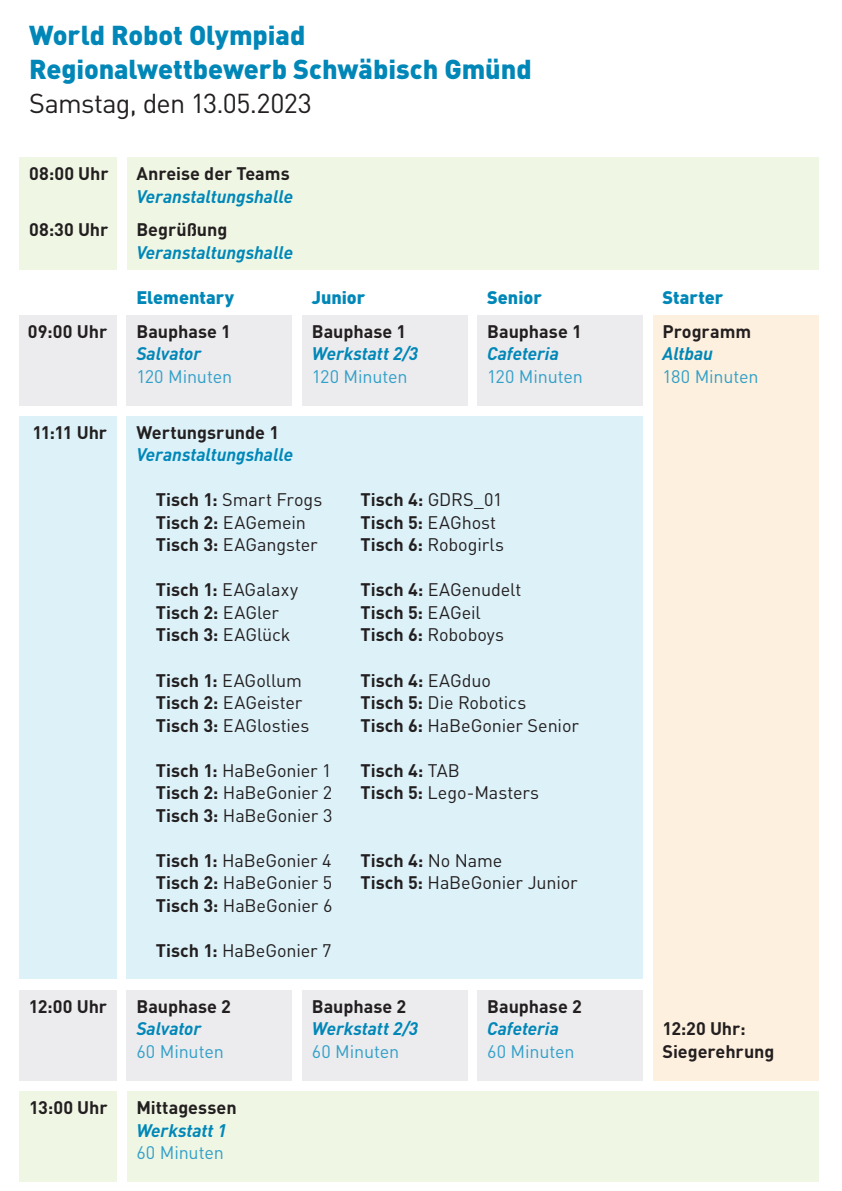
<style>
.page{position:relative;width:842px;height:1191px;background:#fff}
.page>*{position:absolute;margin:0;border:0;box-sizing:border-box;transform-origin:0 0}
.t1{font:900 27px "DIN Pro";color:#0087b8}
.t2{font:27px "DIN Pro";letter-spacing:-.02em;color:#231f20}
.t3{font:18px "DIN Pro";letter-spacing:-.005em;color:#231f20}
.t4{font:700 18px "DIN Pro";color:#231f20}
.t5{font:italic 700 18px "DIN Pro";letter-spacing:-.005em;color:#0087b8}
.t6{font:18px "DIN Pro";letter-spacing:-.01em;color:#32a0c8}
.t7{font:900 18px "DIN Pro";color:#0087b8}
.s1{font-weight:700}
.s2{font-weight:400}
</style>
<div class="page">
<div style="left:19px;top:157px;width:98px;height:113px;background:#eff6e4"></div>
<div style="left:19px;top:315px;width:98px;height:90px;background:#ececee"></div>
<div style="left:19px;top:990px;width:98px;height:90px;background:#ececee"></div>
<div style="left:19px;top:416px;width:98px;height:563px;background:#dcf1f8"></div>
<div style="left:127px;top:315px;width:165px;height:90px;background:#ececee"></div>
<div style="left:127px;top:990px;width:165px;height:90px;background:#ececee"></div>
<div style="left:127px;top:416px;width:516px;height:563px;background:#dcf1f8"></div>
<div style="left:302px;top:315px;width:166px;height:90px;background:#ececee"></div>
<div style="left:302px;top:990px;width:166px;height:90px;background:#ececee"></div>
<div style="left:477px;top:315px;width:166px;height:90px;background:#ececee"></div>
<div style="left:477px;top:990px;width:166px;height:90px;background:#ececee"></div>
<div style="left:653px;top:315px;width:165px;height:765px;background:#fef0de"></div>
<div style="left:127px;top:157px;width:691px;height:113px;background:#eff6e4"></div>
<div style="left:19px;top:1091px;width:98px;height:90px;background:#eff6e4"></div>
<div style="left:127px;top:1091px;width:691px;height:90px;background:#eff6e4"></div>
<p class="t1" style="left:29px;top:12px;width:278px">World Robot Olympiad</p>
<p class="t1" style="left:29px;top:46px;width:504px">Regionalwettbewerb Schwäbisch Gmünd</p>
<p class="t2" style="left:29px;top:82px;width:284px">Samstag, den 13.05.2023</p>
<p class="t4" style="left:29px;top:158px;width:81px">08:00 Uhr</p>
<p class="t4" style="left:136px;top:158px;width:155px">Anreise der Teams</p>
<p class="t5" style="left:136px;top:181px;width:158px">Veranstaltungshalle</p>
<p class="t4" style="left:29px;top:215px;width:81px">08:30 Uhr</p>
<p class="t4" style="left:136px;top:215px;width:93px">Begrüßung</p>
<p class="t5" style="left:136px;top:237px;width:158px">Veranstaltungshalle</p>
<p class="t7" style="left:136px;top:282px;width:99px">Elementary</p>
<p class="t7" style="left:312px;top:282px;width:55px">Junior</p>
<p class="t7" style="left:487px;top:282px;width:56px">Senior</p>
<p class="t7" style="left:663px;top:282px;width:62px">Starter</p>
<p class="t4" style="left:28px;top:316px;width:81px">09:00 Uhr</p>
<p class="t4" style="left:136px;top:316px;width:96px">Bauphase 1</p>
<p class="t5" style="left:136px;top:339px;width:66px">Salvator</p>
<p class="t6" style="left:136px;top:362px;width:97px">120 Minuten</p>
<p class="t4" style="left:312px;top:316px;width:96px">Bauphase 1</p>
<p class="t5" style="left:312px;top:339px;width:108px">Werkstatt 2/3</p>
<p class="t6" style="left:312px;top:362px;width:97px">120 Minuten</p>
<p class="t4" style="left:487px;top:316px;width:96px">Bauphase 1</p>
<p class="t5" style="left:487px;top:339px;width:73px">Cafeteria</p>
<p class="t6" style="left:487px;top:362px;width:97px">120 Minuten</p>
<p class="t4" style="left:663px;top:316px;width:90px">Programm</p>
<p class="t5" style="left:663px;top:339px;width:52px">Altbau</p>
<p class="t6" style="left:663px;top:362px;width:98px">180 Minuten</p>
<p class="t4" style="left:33px;top:417px;width:76px">11:11 Uhr</p>
<p class="t4" style="left:136px;top:417px;width:144px">Wertungsrunde 1</p>
<p class="t5" style="left:136px;top:440px;width:158px">Veranstaltungshalle</p>
<p class="t3" style="left:156px;top:486px;width:168px"><span class="s1">Tisch 1:</span> Smart Frogs</p>
<p class="t3" style="left:156px;top:508px;width:152px"><span class="s1">Tisch 2:</span> EAGemein</p>
<p class="t3" style="left:156px;top:531px;width:163px"><span class="s1">Tisch 3:</span> EAGangster</p>
<p class="t4" style="left:360px;top:485px;width:144px">Tisch 4: <span class="s2">GDRS_01</span></p>
<p class="t4" style="left:360px;top:507px;width:137px">Tisch 5: <span class="s2">EAGhost</span></p>
<p class="t3" style="left:360px;top:531px;width:145px"><span class="s1">Tisch 6:</span> Robogirls</p>
<p class="t3" style="left:156px;top:576px;width:144px"><span class="s1">Tisch 1:</span> EAGalaxy</p>
<p class="t4" style="left:156px;top:597px;width:125px">Tisch 2: <span class="s2">EAGler</span></p>
<p class="t4" style="left:156px;top:620px;width:136px">Tisch 3: <span class="s2">EAGlück</span></p>
<p class="t3" style="left:360px;top:576px;width:162px"><span class="s1">Tisch 4:</span> EAGenudelt</p>
<p class="t4" style="left:360px;top:597px;width:122px">Tisch 5: <span class="s2">EAGeil</span></p>
<p class="t3" style="left:360px;top:621px;width:145px"><span class="s1">Tisch 6:</span> Roboboys</p>
<p class="t3" style="left:156px;top:666px;width:148px"><span class="s1">Tisch 1:</span> EAGollum</p>
<p class="t3" style="left:156px;top:688px;width:148px"><span class="s1">Tisch 2:</span> EAGeister</p>
<p class="t3" style="left:156px;top:711px;width:155px"><span class="s1">Tisch 3:</span> EAGlosties</p>
<p class="t4" style="left:360px;top:665px;width:132px">Tisch 4: <span class="s2">EAGduo</span></p>
<p class="t3" style="left:360px;top:688px;width:167px"><span class="s1">Tisch 5:</span> Die Robotics</p>
<p class="t3" style="left:360px;top:711px;width:220px"><span class="s1">Tisch 6:</span> HaBeGonier Senior</p>
<p class="t3" style="left:156px;top:756px;width:177px"><span class="s1">Tisch 1:</span> HaBeGonier 1</p>
<p class="t3" style="left:156px;top:778px;width:178px"><span class="s1">Tisch 2:</span> HaBeGonier 2</p>
<p class="t3" style="left:156px;top:801px;width:178px"><span class="s1">Tisch 3:</span> HaBeGonier 3</p>
<p class="t3" style="left:156px;top:846px;width:177px"><span class="s1">Tisch 1:</span> HaBeGonier 4</p>
<p class="t3" style="left:156px;top:868px;width:178px"><span class="s1">Tisch 2:</span> HaBeGonier 5</p>
<p class="t3" style="left:156px;top:891px;width:178px"><span class="s1">Tisch 3:</span> HaBeGonier 6</p>
<p class="t3" style="left:156px;top:936px;width:177px"><span class="s1">Tisch 1:</span> HaBeGonier 7</p>
<p class="t4" style="left:360px;top:755px;width:101px">Tisch 4: <span class="s2">TAB</span></p>
<p class="t3" style="left:360px;top:778px;width:180px"><span class="s1">Tisch 5:</span> Lego-Masters</p>
<p class="t4" style="left:360px;top:845px;width:143px">Tisch 4: <span class="s2">No Name</span></p>
<p class="t3" style="left:360px;top:868px;width:219px"><span class="s1">Tisch 5:</span> HaBeGonier Junior</p>
<p class="t4" style="left:29px;top:991px;width:80px">12:00 Uhr</p>
<p class="t4" style="left:136px;top:991px;width:96px">Bauphase 2</p>
<p class="t5" style="left:136px;top:1014px;width:66px">Salvator</p>
<p class="t6" style="left:136px;top:1037px;width:89px">60 Minuten</p>
<p class="t4" style="left:312px;top:991px;width:96px">Bauphase 2</p>
<p class="t5" style="left:312px;top:1014px;width:108px">Werkstatt 2/3</p>
<p class="t6" style="left:312px;top:1037px;width:89px">60 Minuten</p>
<p class="t4" style="left:487px;top:991px;width:96px">Bauphase 2</p>
<p class="t5" style="left:487px;top:1014px;width:73px">Cafeteria</p>
<p class="t6" style="left:487px;top:1037px;width:89px">60 Minuten</p>
<p class="t4" style="left:663px;top:1013px;width:85px">12:20 Uhr:</p>
<p class="t4" style="left:663px;top:1036px;width:113px">Siegerehrung</p>
<p class="t4" style="left:29px;top:1092px;width:80px">13:00 Uhr</p>
<p class="t4" style="left:136px;top:1092px;width:102px">Mittagessen</p>
<p class="t5" style="left:136px;top:1115px;width:92px">Werkstatt 1</p>
<p class="t6" style="left:136px;top:1138px;width:89px">60 Minuten</p>
</div>
